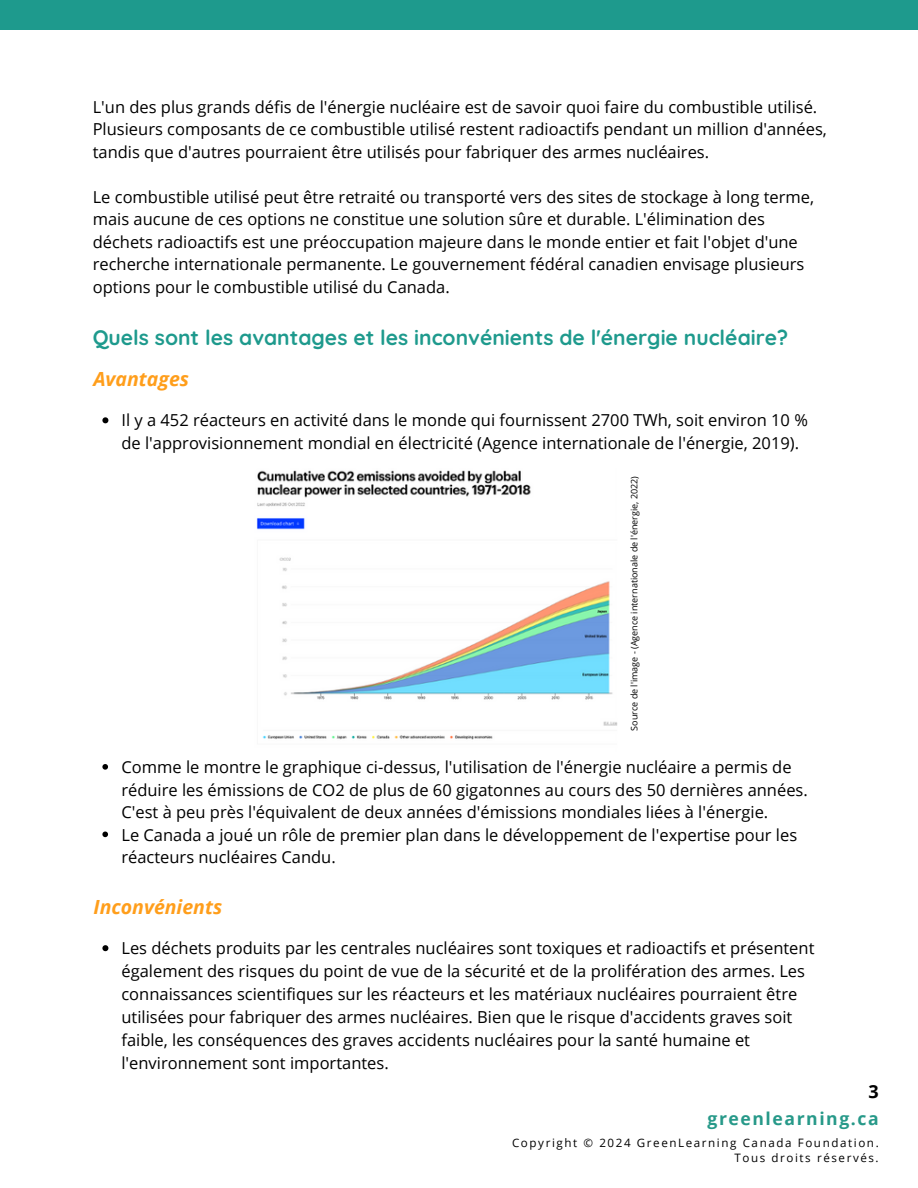
<style>
.page{position:relative;width:918px;height:1188px;background:#fff}
.page>*{position:absolute;margin:0;border:0;box-sizing:border-box;transform-origin:0 0}
.t1{font:700 21px "Quicksand";color:#1e9a8d}
.t2{font:italic 700 19.5px "Open Sans";color:#ff9e1b}
.t3{font:700 18px "Open Sans";color:#000}
.t4{font:700 17.55px "Open Sans";letter-spacing:.09em;color:#279989}
.t5{font:16.5px/22.5px "Open Sans";color:#000}
.t6{font:11.55px/15.5px "Open Sans";letter-spacing:.135em;color:#000;text-align:right}
.t7{font:9px "Open Sans";color:#000}
</style>
<div class="page">
<div style="left:0;top:0;width:918px;height:29px;background:#1e9a8d"></div>
<svg style="left:102px;top:417px;width:6px;height:6px"></svg>
<img style="left:256px;top:470px;width:362px;height:270px">
<svg style="left:102px;top:945px;width:6px;height:6px"></svg>
<svg style="left:102px;top:764px;width:6px;height:6px"></svg>
<svg style="left:102px;top:832px;width:6px;height:5px"></svg>
<p class="t5" style="left:93px;top:95px;width:736px">L'un des plus grands défis de l'énergie nucléaire est de savoir quoi faire du combustible utilisé.<br>Plusieurs composants de ce combustible utilisé restent radioactifs pendant un million d'années, tandis que d'autres pourraient être utilisés pour fabriquer des armes nucléaires.</p>
<p class="t5" style="left:93px;top:185px;width:723px">Le combustible utilisé peut être retraité ou transporté vers des sites de stockage à long terme, mais aucune de ces options ne constitue une solution sûre et durable. L'élimination des déchets radioactifs est une préoccupation majeure dans le monde entier et fait l'objet d'une recherche internationale permanente. Le gouvernement fédéral canadien envisage plusieurs options pour le combustible utilisé du Canada.</p>
<h3 class="t1" style="left:93px;top:324px;width:697px">Quels sont les avantages et les inconvénients de l'énergie nucléaire?</h3>
<p class="t2" style="left:93px;top:366px;width:97px">Avantages</p>
<h1 class="t5" style="left:121px;top:408px;width:688px;line-height:23px">Il y a 452 réacteurs en activité dans le monde qui fournissent 2700 TWh, soit environ 10 % de l'approvisionnement mondial en électricité (Agence internationale de l'énergie, 2019).</h1>
<h4 class="t7" style="left:628px;top:731px;width:256px;rotate:-90deg">Source de l'image - (Agence internationale de l'énergie, 2022)</h4>
<p class="t5" style="left:121px;top:755px;width:688px">Comme le montre le graphique ci-dessus, l'utilisation de l'énergie nucléaire a permis de réduire les émissions de CO2 de plus de 60 gigatonnes au cours des 50 dernières années.<br>C'est à peu près l'équivalent de deux années d'émissions mondiales liées à l'énergie.</p>
<h2 class="t5" style="left:121px;top:823px;width:677px">Le Canada a joué un rôle de premier plan dans le développement de l'expertise pour les réacteurs nucléaires Candu.</h2>
<h1 class="t2" style="left:93px;top:893px;width:130px">Inconvénients</h1>
<p class="t5" style="left:121px;top:936px;width:695px;line-height:23px">Les déchets produits par les centrales nucléaires sont toxiques et radioactifs et présentent également des risques du point de vue de la sécurité et de la prolifération des armes. Les connaissances scientifiques sur les réacteurs et les matériaux nucléaires pourraient être utilisées pour fabriquer des armes nucléaires. Bien que le risque d'accidents graves soit faible, les conséquences des graves accidents nucléaires pour la santé humaine et l'environnement sont importantes.</p>
<p class="t3" style="left:868px;top:1078px;width:12px">3</p>
<p class="t4" style="left:708px;top:1106px;width:173px">greenlearning.ca</p>
<p class="t6" style="left:512px;top:1135px;width:368px">Copyright © 2024 GreenLearning Canada Foundation.<br>Tous droits réservés.</p>
</div>
